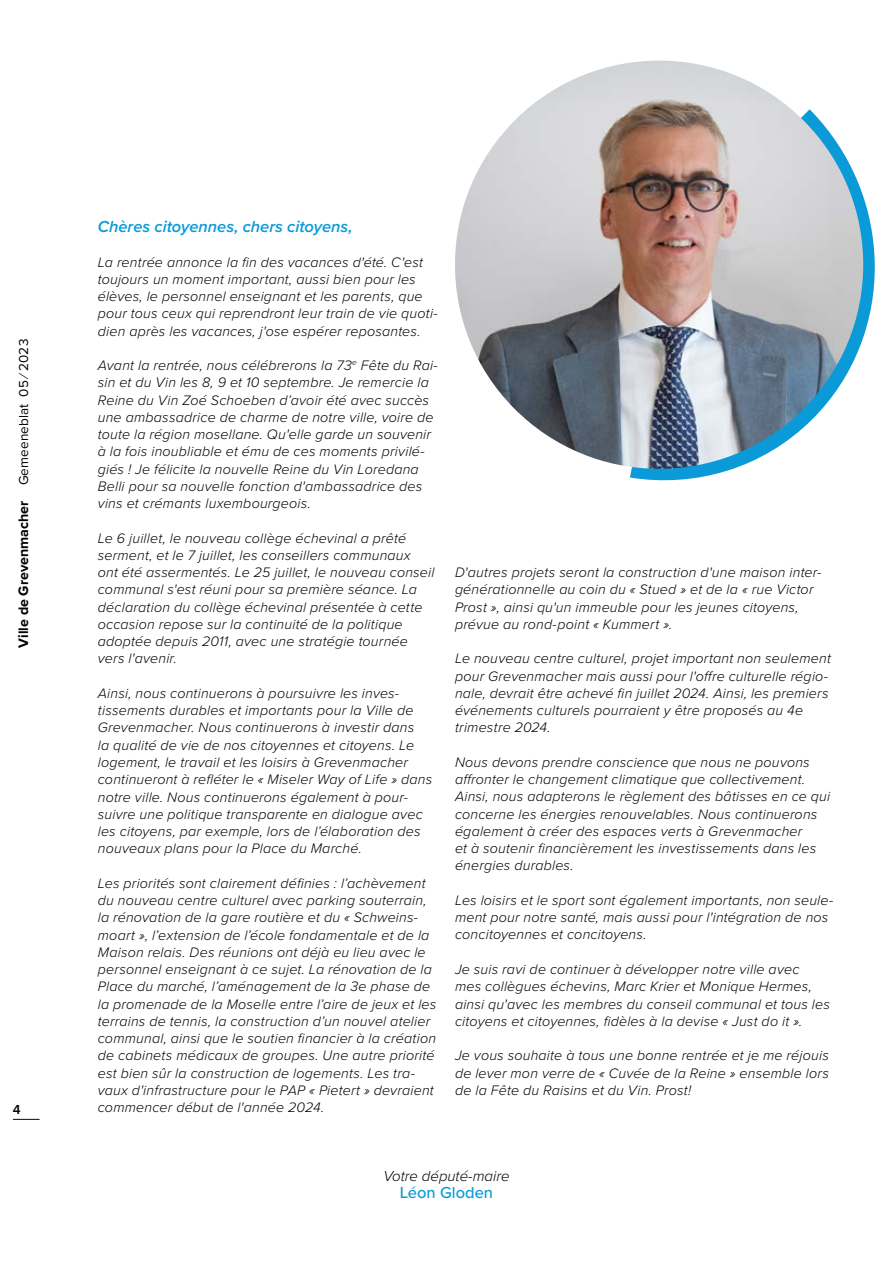
<style>
.page{position:relative;width:893px;height:1263px;background:#fff}
.page>*{position:absolute;margin:0;border:0;box-sizing:border-box;transform-origin:0 0}
.t1{font:italic 600 16.5px "Proxima Nova";color:#0a9ad7}
.t2{font:500 16.5px "Proxima Nova";color:#0a9ad7}
.t3{font:italic 300 15px "Proxima Nova";color:#000}
.t4{font:italic 300 14.25px/17.2px "Proxima Nova";letter-spacing:.015em;color:#000}
.t5{font:700 14.25px "Proxima Nova";color:#000}
.t6{font:600 13.5px "Proxima Nova";color:#000}
.s1{font-weight:400;font-size:13.5px}
</style>
<div class="page">
<img style="left:630px;top:196px;width:236px;height:285px">
<img style="left:455px;top:61px;width:408px;height:409px">
<svg style="left:13px;top:1119px;width:27px;height:1px"></svg>
<p class="t5" style="left:13px;top:647px;width:310px;rotate:-90deg">Ville de Grevenmacher <span class="s1">Gemeeneblat 05 ∕2023</span></p>
<p class="t6" style="left:13px;top:1100px;width:9px">4</p>
<p class="t1" style="left:98px;top:214px;width:256px">Chères citoyennes, chers citoyens,</p>
<p class="t4" style="left:98px;top:252px;width:342px">La rentrée annonce la fin des vacances d'été. C'est toujours un moment important, aussi bien pour les élèves, le personnel enseignant et les parents, que pour tous ceux qui reprendront leur train de vie quoti&shy;dien après les vacances, j'ose espérer reposantes.</p>
<p class="t4" style="left:98px;top:356px;width:342px">Avant la rentrée, nous célébrerons la 73<sup>e</sup> Fête du Rai&shy;sin et du Vin les 8, 9 et 10 septembre. Je remercie la Reine du Vin Zoé Schoeben d’avoir été avec succès une ambassadrice de charme de notre ville, voire de toute la région mosellane. Qu'elle garde un souvenir à la fois inoubliable et ému de ces moments privilé&shy;giés ! Je félicite la nouvelle Reine du Vin Loredana Belli pour sa nouvelle fonction d'ambassadrice des vins et crémants luxembourgeois.</p>
<p class="t4" style="left:98px;top:528px;width:338px">Le 6 juillet, le nouveau collège échevinal a prêté serment, et le 7 juillet, les conseillers communaux<br>ont été assermentés. Le 25 juillet, le nouveau conseil communal s'est réuni pour sa première séance. La déclaration du collège échevinal présentée à cette occasion repose sur la continuité de la politique adoptée depuis 2011, avec une stratégie tournée vers l'avenir.</p>
<p class="t4" style="left:98px;top:684px;width:336px">Ainsi, nous continuerons à poursuivre les inves&shy;tissements durables et importants pour la Ville de Grevenmacher. Nous continuerons à investir dans<br>la qualité de vie de nos citoyennes et citoyens. Le logement, le travail et les loisirs à Grevenmacher continueront à refléter le « Miseler Way of Life » dans notre ville. Nous continuerons également à pour&shy;suivre une politique transparente en dialogue avec les citoyens, par exemple, lors de l’élaboration des nouveaux plans pour la Place du Marché.</p>
<p class="t4" style="left:98px;top:874px;width:340px">Les priorités sont clairement définies : l’achèvement du nouveau centre culturel avec parking souterrain, la rénovation de la gare routière et du « Schweins&shy;moart », l’extension de l’école fondamentale et de la Maison relais. Des réunions ont déjà eu lieu avec le personnel enseignant à ce sujet. La rénovation de la Place du marché, l’aménagement de la 3e phase de la promenade de la Moselle entre l’aire de jeux et les terrains de tennis, la construction d’un nouvel atelier communal, ainsi que le soutien financier à la création de cabinets médicaux de groupes. Une autre priorité est bien sûr la construction de logements. Les tra&shy;vaux d'infrastructure pour le PAP « Pietert » devraient commencer début de l'année 2024.</p>
<p class="t4" style="left:455px;top:563px;width:368px">D'autres projets seront la construction d'une maison inter&shy;générationnelle au coin du « Stued » et de la « rue Victor Prost », ainsi qu'un immeuble pour les jeunes citoyens, prévue au rond-point « Kummert ».</p>
<p class="t4" style="left:455px;top:649px;width:377px">Le nouveau centre culturel, projet important non seulement pour Grevenmacher mais aussi pour l'offre culturelle régio&shy;nale, devrait être achevé fin juillet 2024. Ainsi, les premiers événements culturels pourraient y être proposés au 4e trimestre 2024.</p>
<p class="t4" style="left:455px;top:753px;width:377px">Nous devons prendre conscience que nous ne pouvons affronter le changement climatique que collectivement.<br>Ainsi, nous adapterons le règlement des bâtisses en ce qui concerne les énergies renouvelables. Nous continuerons également à créer des espaces verts à Grevenmacher<br>et à soutenir financièrement les investissements dans les énergies durables.</p>
<p class="t4" style="left:455px;top:891px;width:380px">Les loisirs et le sport sont également importants, non seule&shy;ment pour notre santé, mais aussi pour l'intégration de nos concitoyennes et concitoyens.</p>
<p class="t4" style="left:455px;top:960px;width:376px">Je suis ravi de continuer à développer notre ville avec<br>mes collègues échevins, Marc Krier et Monique Hermes, ainsi qu'avec les membres du conseil communal et tous les citoyens et citoyennes, fidèles à la devise « Just do it ».</p>
<p class="t4" style="left:455px;top:1046px;width:375px;text-align:justify">Je vous souhaite à tous une bonne rentrée et je me réjouis de lever mon verre de « Cuvée de la Reine » ensemble lors de la Fête du Raisins et du Vin. Prost!</p>
<p class="t3" style="left:383px;top:1165px;width:128px">Votre député-maire</p>
<p class="t2" style="left:400px;top:1180px;width:95px">Léon Gloden</p>
</div>
